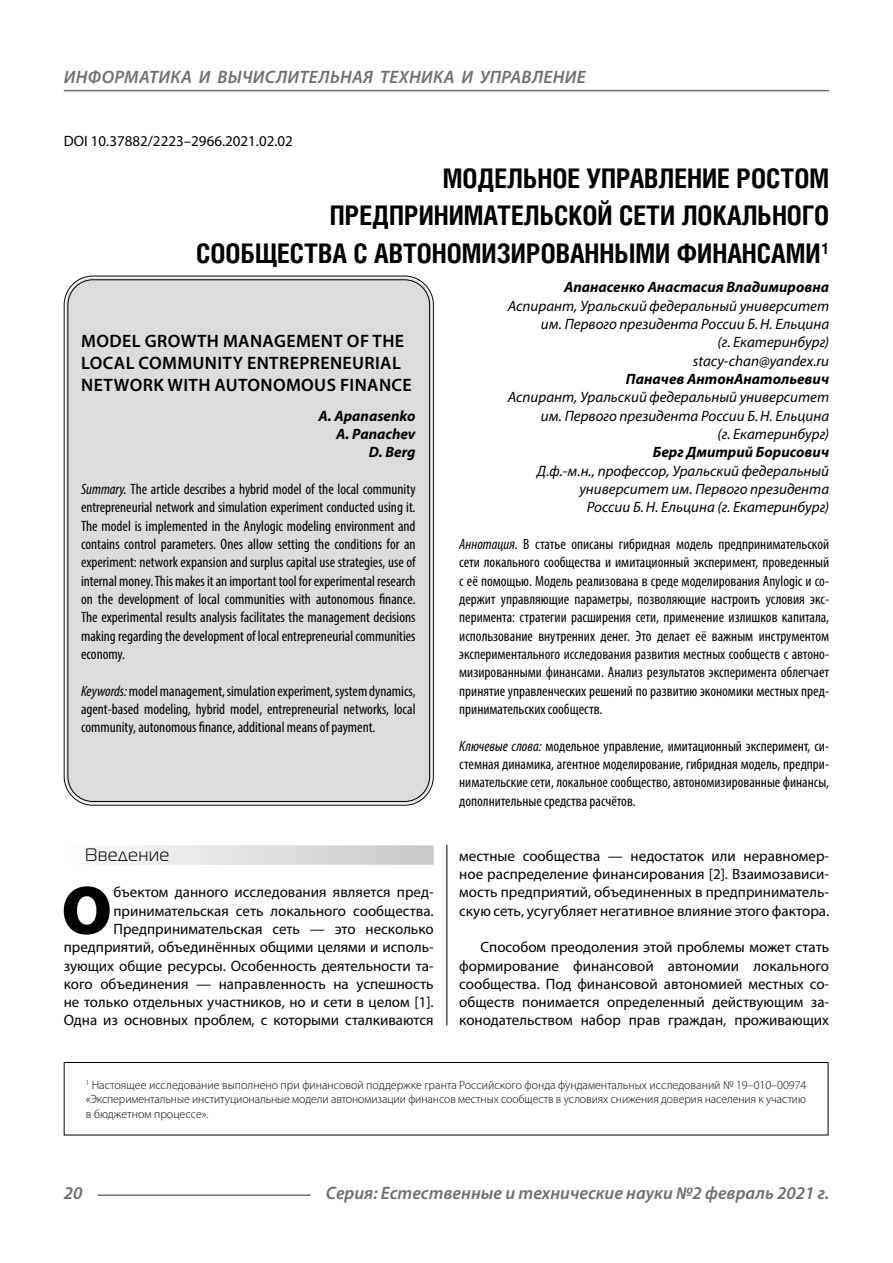
<style>
.page{position:relative;width:893px;height:1263px;background:#fff}
.page>*{position:absolute;margin:0;border:0;box-sizing:border-box;transform-origin:0 0}
.Bukvica{font:900 69.3px "Myriad Pro";color:#000}
.Header{font:700 27px/37.5px "Helios Cond C";color:#000;text-align:right}
.t1{font:italic 600 18px "Myriad Pro";color:#6e6e6e}
.Header-eng{font:600 18px/21.6px "Myriad Pro";letter-spacing:.02em;color:#000}
.Subheader{font:18px "Magistral C";letter-spacing:.05em;color:#000}
.Annotation-rus{font:condensed 15px/18.3px "Myriad Pro";color:#000;text-align:justify}
.Annotation-eng{font:condensed 15px/18.3px "Myriad Pro";color:#000;text-align:justify}
.Bukvica-2{font:15px/18.3px "Myriad Pro";color:#000;text-align:right}
.Author-doc{font:italic 15px/18.3px "Myriad Pro";color:#000;text-align:right}
.Normal{font:15px/18.3px "Myriad Pro";color:#000;text-align:justify}
.Author{font:italic 700 15px "Myriad Pro";color:#000}
.DOI{font:15px "Myriad Pro";color:#000}
.Author-eng{font:italic 700 15px "Myriad Pro";color:#000}
.Author-email{font:italic 15px "Myriad Pro";color:#000}
.Footnote{font:300 12px/14.4px "Myriad Pro";letter-spacing:-.005em;color:#000;text-align:justify}
.s1{font-style:italic}
</style>
<div class="page">
<hr style="left:446px;top:842px;width:1px;height:183px;background:#000">
<div style="left:64px;top:845px;width:370px;height:20px;background:linear-gradient(to right,#fcfcfc,#c8c8c8)"></div>
<div style="left:64px;top:1062px;width:764px;height:73px;border:1px solid #000"></div>
<div style="left:66px;top:278px;width:365px;height:525px;background:#dcdcdc;border-radius:27px"></div>
<hr style="left:98px;top:1194px;width:213px;height:2px;background:#6e6e6e">
<hr style="left:64px;top:90px;width:765px;height:1px;background:#6e6e6e">
<p class="t1" style="left:64px;top:66px;width:25px">Информатика</p>
<p class="t1" style="left:199px;top:66px;width:55px">и вычислител</p>
<p class="t1" style="left:330px;top:66px;width:23px">ьная</p>
<p class="t1" style="left:380px;top:66px;width:12px">техника</p>
<p class="t1" style="left:461px;top:66px;width:41px">и управление</p>
<p class="DOI" style="left:64px;top:132px;width:231px">DOI 10.37882/2223–2966.2021.02.02</p>
<p class="Header" style="left:196px;top:159px;width:634px">МОДЕЛЬНОЕ УПРАВЛЕНИЕ РОСТОМ<br>ПРЕДПРИНИМАТЕЛЬСКОЙ СЕТИ ЛОКАЛЬНОГО<br>СООБЩЕСТВА С АВТОНОМИЗИРОВАННЫМИ ФИНАНСАМИ<sup>1</sup></p>
<p class="Author" style="left:564px;top:278px;width:267px">Апанасенко Анастасия Владимировна</p>
<p class="Author-doc" style="left:508px;top:296px;width:323px">Аспирант, Уральский федеральный университет им. Первого президента России Б.Н. Ельцина<br>(г. Екатеринбург)</p>
<p class="Author-email" style="left:693px;top:351px;width:138px">stacy-chan@yandex.ru</p>
<p class="Author" style="left:626px;top:369px;width:205px">Паначев АнтонАнатольевич</p>
<p class="Author-doc" style="left:508px;top:388px;width:323px">Аспирант, Уральский федеральный университет им. Первого президента России Б.Н. Ельцина<br>(г. Екатеринбург)</p>
<p class="Author" style="left:653px;top:443px;width:178px">Берг Дмитрий Борисович</p>
<p class="Author-doc" style="left:537px;top:461px;width:293px">Д.ф.-м.н., профессор, Уральский федеральный университет им. Первого президента<br>России Б.Н. Ельцина (г. Екатеринбург)</p>
<p class="Annotation-rus" style="left:459px;top:535px;width:371px"><span class="s1">Аннотация.</span> В статье описаны гибридная модель предпринимательской сети локального сообщества и имитационный эксперимент, проведенный с её помощью. Модель реализована в среде моделирования Anylogic и со&shy;держит управляющие параметры, позволяющие настроить условия экс&shy;перимента: стратегии расширения сети, применение излишков капитала, использование внутренних денег. Это делает её важным инструментом экспериментального исследования развития местных сообществ с автоно&shy;мизированными финансами. Анализ результатов эксперимента облегчает принятие управленческих решений по развитию экономики местных пред&shy;принимательских сообществ.</p>
<p class="Annotation-rus" style="left:459px;top:736px;width:371px"><span class="s1">Ключевые слова:</span> модельное управление, имитационный эксперимент, си&shy;стемная динамика, агентное моделирование, гибридная модель, предпри&shy;нимательские сети, локальное сообщество, автономизированные финансы, дополнительные средства расчётов.</p>
<p class="Subheader" style="left:85px;top:845px;width:86px">Введение</p>
<p class="Bukvica" style="left:61px;top:864px;width:52px">О</p>
<p class="Header-eng" style="left:81px;top:330px;width:332px">MODEL GROWTH MANAGEMENT OF THE<br>LOCAL COMMUNITY ENTREPRENEURIAL<br>NETWORK WITH AUTONOMOUS FINANCE</p>
<p class="Author-eng" style="left:318px;top:406px;width:99px">A. Apanasenko</p>
<p class="Author-eng" style="left:336px;top:424px;width:81px">A. Panachev</p>
<p class="Author-eng" style="left:369px;top:443px;width:48px">D. Berg</p>
<p class="Annotation-eng" style="left:81px;top:480px;width:336px"><span class="s1">Summary.</span> The article describes a hybrid model of the local community entrepreneurial network and simulation experiment conducted using it.<br>The model is implemented in the Anylogic modeling environment and contains control parameters. Ones allow setting the conditions for an experiment: network expansion and surplus capital use strategies, use of internal money. This makes it an important tool for experimental research on the development of local communities with autonomous finance.<br>The experimental results analysis facilitates the management decisions making regarding the development of local entrepreneurial communities economy.</p>
<p class="Annotation-eng" style="left:81px;top:681px;width:336px"><span class="s1">Keywords:</span> model management, simulation experiment, system dynamics, agent-based modeling, hybrid model, entrepreneurial networks, local community, autonomous finance, additional means of payment.</p>
<p class="Bukvica-2" style="left:459px;top:846px;width:371px;text-align:justify">местные сообщества — недостаток или неравномер&shy;ное распределение финансирования [2]. Взаимозависи&shy;мость предприятий, объединенных в предприниматель&shy;скую сеть, усугубляет негативное влияние этого фактора.</p>
<p class="Normal" style="left:459px;top:938px;width:371px;text-indent:21px">Способом преодоления этой проблемы может стать формирование финансовой автономии локального сообщества. Под финансовой автономией местных со&shy;обществ понимается определенный действующим за&shy;конодательством набор прав граждан, проживающих</p>
<p class="Bukvica-2" style="left:64px;top:883px;width:371px">бъектом данного исследования является пред&shy;принимательская сеть локального сообщества.<br>Предпринимательская сеть — это несколько предприятий, объединённых общими целями и исполь&shy;зующих общие ресурсы. Особенность деятельности та&shy;кого объединения — направленность на успешность не только отдельных участников, но и сети в целом [1].<br>Одна из основных проблем, с которыми сталкиваются</p>
<p class="Footnote" style="left:86px;top:1077px;width:722px"><sup>1</sup> Настоящее исследование выполнено при финансовой поддержке гранта Российского фонда фундаментальных исследований № 19–010–00974 «Экспериментальные институциональные модели автономизации финансов местных сообществ в условиях снижения доверия населения к участию в бюджетном процессе».</p>
<p class="t1" style="left:64px;top:1182px;width:20px">20</p>
<p class="t1" style="left:326px;top:1182px;width:505px">Серия: Естественные и технические науки №2 февраль 2021 г.</p>
</div>
